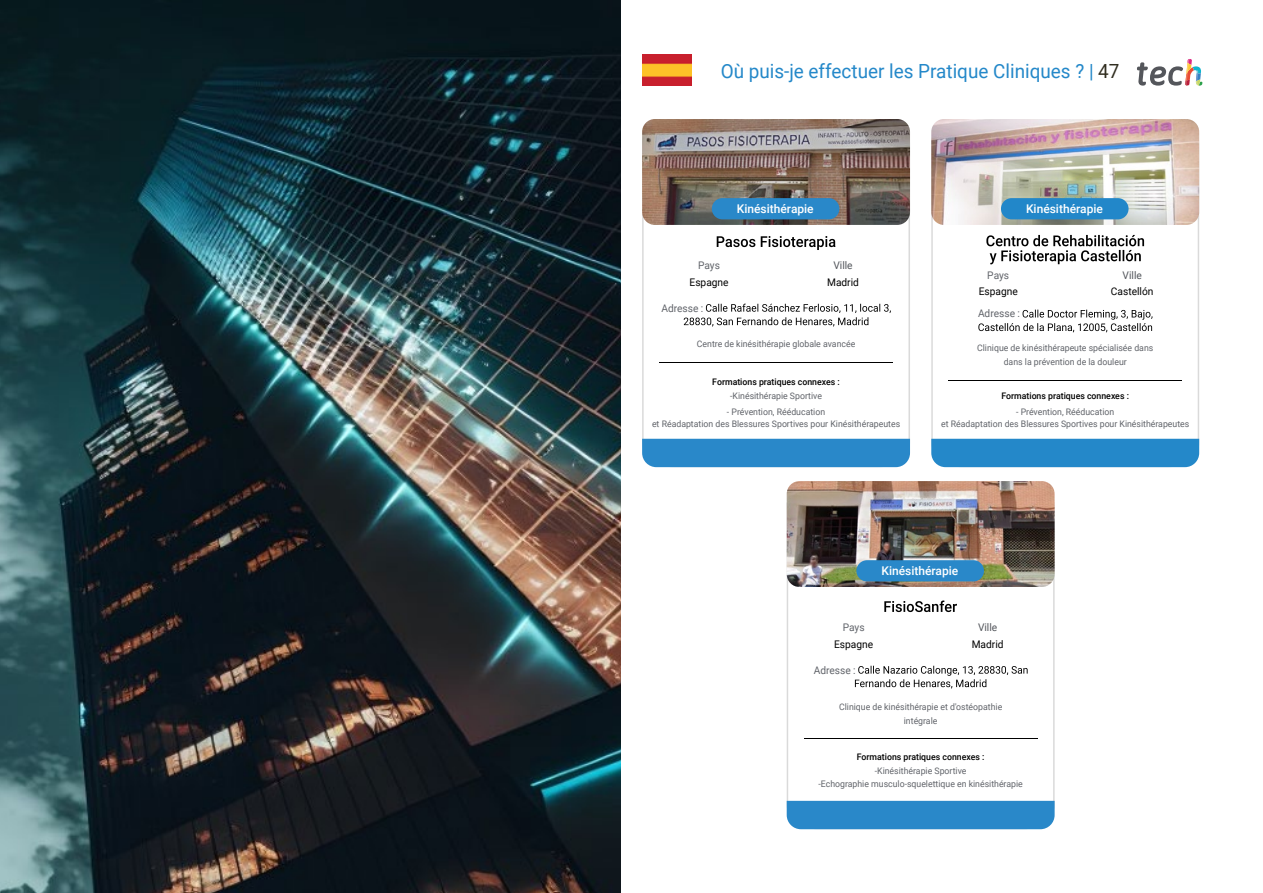
<style>
.page{position:relative;width:1263px;height:893px;background:#fff}
.page>*{position:absolute;margin:0;border:0;box-sizing:border-box;transform-origin:0 0}
.t1{font:19.5px "Roboto";color:#2488c9}
.t2{font:500 12px "Roboto";color:#fff}
.t3{font:10.5px "Roboto";color:#000}
.t4{font:10.5px "Roboto";color:#61646a}
.t5{font:10.5px "Roboto";color:#52555b}
.t6{font:9px/12px "Roboto";color:#61646a;text-align:center}
.t7{font:500 9px "Roboto";color:#000}
.s1{color:#312e20}
</style>
<div class="page">
<svg style="left:1137px;top:59px;width:65px;height:27px"></svg>
<img style="left:642px;top:55px;width:49px;height:30px">
<svg style="left:642px;top:225px;width:269px;height:243px"></svg>
<img style="left:642px;top:119px;width:268px;height:106px">
<div style="left:712px;top:198px;width:127px;height:21px;background:#2988c9;border-radius:11px"></div>
<div style="left:642px;top:439px;width:268px;height:28px;background:#2988c9"></div>
<hr style="left:659px;top:362px;width:234px;height:1px;background:#000">
<svg style="left:717px;top:236px;width:118px;height:14px"></svg>
<svg style="left:684px;top:304px;width:207px;height:23px"></svg>
<svg style="left:931px;top:130px;width:269px;height:338px"></svg>
<img style="left:931px;top:119px;width:268px;height:106px">
<div style="left:1001px;top:198px;width:127px;height:21px;background:#2287c9;border-radius:11px"></div>
<div style="left:931px;top:439px;width:268px;height:28px;background:#2488c9"></div>
<hr style="left:948px;top:380px;width:234px;height:1px;background:#000">
<svg style="left:986px;top:235px;width:158px;height:29px"></svg>
<svg style="left:978px;top:310px;width:174px;height:22px"></svg>
<svg style="left:786px;top:490px;width:269px;height:340px"></svg>
<img style="left:787px;top:481px;width:267px;height:106px">
<div style="left:856px;top:560px;width:128px;height:21px;background:#2988c9;border-radius:11px"></div>
<div style="left:787px;top:801px;width:267px;height:28px;background:#2988c9"></div>
<hr style="left:804px;top:738px;width:233px;height:1px;background:#000">
<svg style="left:884px;top:600px;width:73px;height:12px"></svg>
<svg style="left:855px;top:666px;width:173px;height:23px"></svg>
<img style="left:0;top:0;width:621px;height:893px">
<h1 class="t1" style="left:721px;top:58px;width:400px">Où puis-je effectuer les Pratique Cliniques ? | <span class="s1">47</span></h1>
<h2 class="t2" style="left:737px;top:201px;width:78px">Kinésithérapie</h2>
<p class="t4" style="left:698px;top:258px;width:23px">Pays</p>
<p class="t3" style="left:690px;top:275px;width:41px">Espagne</p>
<p class="t5" style="left:833px;top:258px;width:21px">Ville</p>
<p class="t3" style="left:827px;top:275px;width:33px">Madrid</p>
<p class="t4" style="left:661px;top:301px;width:44px">Adresse :</p>
<p class="t6" style="left:697px;top:338px;width:160px">Centre de kinésithérapie globale avancée</p>
<p class="t7" style="left:712px;top:376px;width:129px">Formations pratiques connexes :</p>
<p class="t6" style="left:730px;top:389px;width:93px">-Kinésithérapie Sportive</p>
<p class="t6" style="left:652px;top:405px;width:250px">- Prévention, Rééducation<br>et Réadaptation des Blessures Sportives pour Kinésithérapeutes</p>
<h2 class="t2" style="left:1026px;top:201px;width:78px">Kinésithérapie</h2>
<p class="t4" style="left:987px;top:268px;width:23px">Pays</p>
<p class="t3" style="left:979px;top:284px;width:41px">Espagne</p>
<p class="t5" style="left:1122px;top:268px;width:21px">Ville</p>
<p class="t3" style="left:1111px;top:284px;width:44px">Castellón</p>
<p class="t4" style="left:978px;top:306px;width:44px">Adresse :</p>
<p class="t6" style="left:977px;top:341px;width:178px;line-height:13.5px">Clinique de kinésithérapeute spécialisée dans dans la prévention de la douleur</p>
<p class="t7" style="left:1001px;top:389px;width:129px">Formations pratiques connexes :</p>
<p class="t6" style="left:941px;top:405px;width:250px">- Prévention, Rééducation<br>et Réadaptation des Blessures Sportives pour Kinésithérapeutes</p>
<h2 class="t2" style="left:881px;top:563px;width:78px">Kinésithérapie</h2>
<p class="t4" style="left:843px;top:620px;width:23px">Pays</p>
<p class="t3" style="left:834px;top:637px;width:41px">Espagne</p>
<p class="t5" style="left:978px;top:620px;width:21px">Ville</p>
<p class="t3" style="left:972px;top:637px;width:33px">Madrid</p>
<p class="t4" style="left:814px;top:662px;width:44px">Adresse :</p>
<p class="t6" style="left:839px;top:700px;width:165px;line-height:13.5px">Clinique de kinésithérapie et d'ostéopathie intégrale</p>
<p class="t7" style="left:857px;top:751px;width:129px">Formations pratiques connexes :</p>
<p class="t6" style="left:818px;top:763px;width:206px;line-height:13.2px">-Kinésithérapie Sportive<br>-Echographie musculo-squelettique en kinésithérapie</p>
</div>
